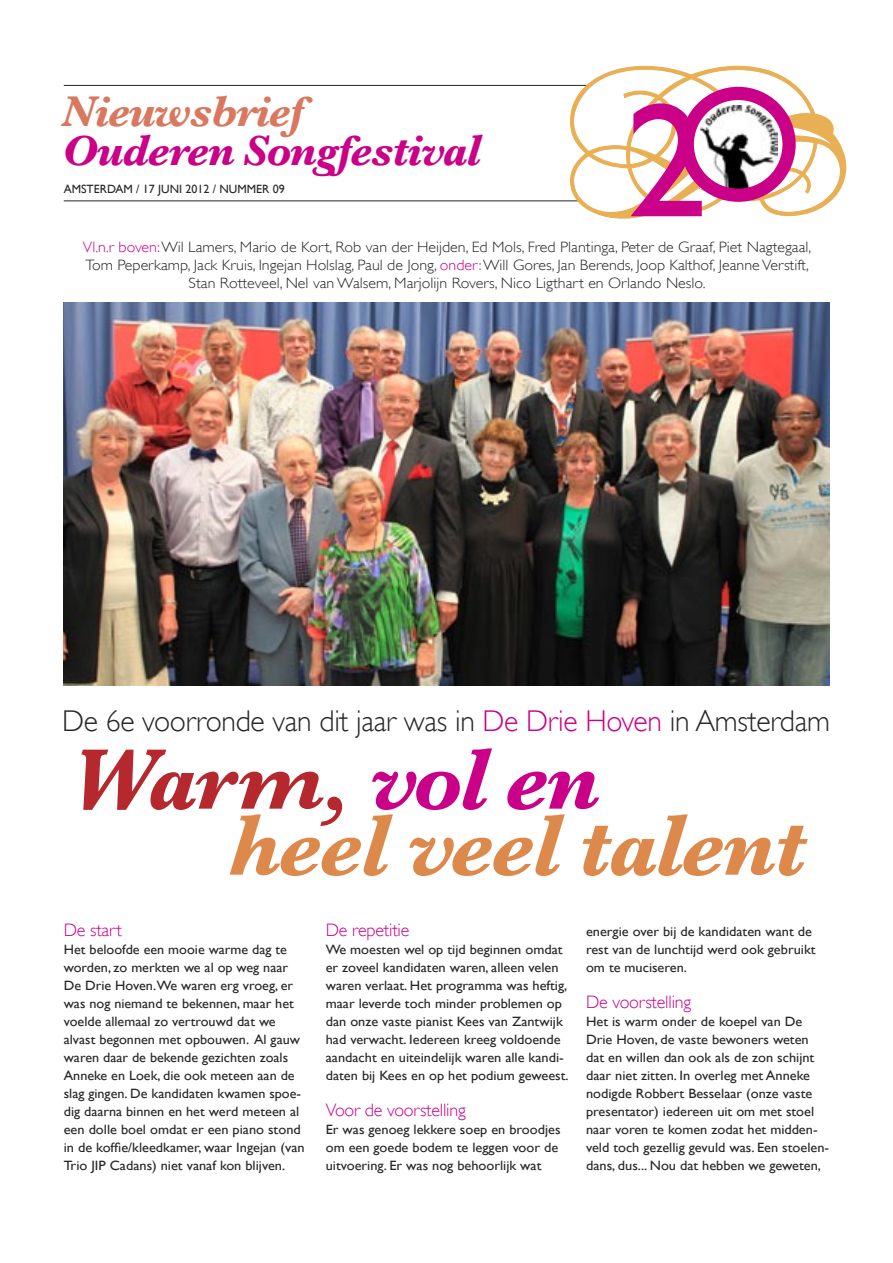
<style>
.page{position:relative;width:893px;height:1263px;background:#fff}
.page>*{position:absolute;margin:0;border:0;box-sizing:border-box;transform-origin:0 0}
.t1{font:163.35px "Gill Sans";color:#ca0088}
.t2{font:italic 700 89.1px "Baskerville";letter-spacing:-.03em;color:#dd894c}
.t3{font:italic 700 89.1px "Baskerville";letter-spacing:-.03em;color:#b4282e}
.t4{font:italic 700 45px "Baskerville";letter-spacing:-.03em;color:#ca0088}
.t5{font:italic 700 45px "Baskerville";letter-spacing:-.03em;color:#d9785f}
.t6{font:300 30px "Gill Sans";letter-spacing:-.01em;color:#272525}
.t7{font:300 18px "Gill Sans";letter-spacing:-.01em;color:#ca0088}
.t8{font:300 15px "Gill Sans";color:#272525;scale:1.06 1}
.t9{font:13.5px/18px "Gill Sans";color:#272525;scale:1.06 1}
.t10{font:13.5px/18px "Gill Sans";color:#272525;scale:1.05 1}
.t11{font:12px "Gill Sans";color:#272525}
.s1{color:#ca0088}
</style>
<div class="page">
<hr style="left:64px;top:85px;width:528px;height:1px;background:#272525">
<hr style="left:64px;top:200px;width:515px;height:1px;background:#272525">
<svg style="left:570px;top:66px;width:277px;height:153px"></svg>
<svg style="left:687px;top:93px;width:102px;height:102px"></svg>
<img style="left:701px;top:105px;width:77px;height:84px">
<div style="left:681px;top:87px;width:115px;height:115px;border:13px solid #ca0088;border-radius:50%"></div>
<img style="left:64px;top:302px;width:765px;height:384px">
<p class="t5" style="left:62px;top:85px;width:244px">Nieuwsbrief</p>
<p class="t4" style="left:62px;top:124px;width:421px">Ouderen Songfestival</p>
<p class="t11" style="left:64px;top:182px;width:222px">AMSTERDAM / 17 JUNI 2012 / NUMMER 09</p>
<p class="t1" style="left:626px;top:66px;width:83px">2</p>
<p class="t8" style="left:83px;top:238px;width:689px"><span class="s1">Vl.n.r boven:</span> Wil Lamers, Mario de Kort, Rob van der Heijden, Ed Mols, Fred Plantinga, Peter de Graaf, Piet Nagtegaal,</p>
<p class="t8" style="left:85px;top:256px;width:684px">Tom Peperkamp, Jack Kruis, Ingejan Holslag, Paul de Jong, <span class="s1">onder:</span> Will Gores, Jan Berends, Joop Kalthof, Jeanne Verstift,</p>
<p class="t8" style="left:189px;top:274px;width:489px">Stan Rotteveel, Nel van Walsem, Marjolijn Rovers, Nico Ligthart en Orlando Neslo.</p>
<p class="t6" style="left:62px;top:703px;width:769px">De 6e voorronde van dit jaar was in <span class="s1">De Drie Hoven</span> in Amsterdam</p>
<p class="t3" style="left:71px;top:727px;width:530px">Warm, <span class="s1">vol en</span></p>
<p class="t2" style="left:227px;top:793px;width:579px">heel veel talent</p>
<p class="t7" style="left:64px;top:919px;width:60px">De start</p>
<p class="t10" style="left:64px;top:940px;width:231px">Het beloofde een mooie warme dag te worden, zo merkten we al op weg naar De Drie Hoven.We waren erg vroeg, er was nog niemand te bekennen, maar het voelde allemaal zo vertrouwd dat we alvast begonnen met opbouwen. Al gauw waren daar de bekende gezichten zoals Anneke en Loek, die ook meteen aan de slag gingen. De kandidaten kwamen spoe&shy;dig daarna binnen en het werd meteen al een dolle boel omdat er een piano stond in de koffie/kleedkamer, waar Ingejan (van Trio JIP Cadans) niet vanaf kon blijven.</p>
<p class="t7" style="left:326px;top:919px;width:85px">De repetitie</p>
<p class="t9" style="left:326px;top:940px;width:231px">We moesten wel op tijd beginnen omdat er zoveel kandidaten waren, alleen velen waren verlaat. Het programma was heftig, maar leverde toch minder problemen op dan onze vaste pianist Kees van Zantwijk had verwacht. Iedereen kreeg voldoende aandacht en uiteindelijk waren alle kandi&shy;daten bij Kees en op het podium geweest.</p>
<p class="t7" style="left:326px;top:1099px;width:142px">Voor de voorstelling</p>
<p class="t9" style="left:326px;top:1120px;width:223px">Er was genoeg lekkere soep en broodjes om een goede bodem te leggen voor de uitvoering. Er was nog behoorlijk wat</p>
<p class="t9" style="left:586px;top:922px;width:218px">energie over bij de kandidaten want de rest van de lunchtijd werd ook gebruikt om te muciseren.</p>
<p class="t7" style="left:586px;top:991px;width:107px">De voorstelling</p>
<p class="t9" style="left:586px;top:1012px;width:231px">Het is warm onder de koepel van De Drie Hoven, de vaste bewoners weten dat en willen dan ook als de zon schijnt daar niet zitten. In overleg met Anneke nodigde Robbert Besselaar (onze vaste presentator) iedereen uit om met stoel naar voren te komen zodat het midden&shy;veld toch gezellig gevuld was. Een stoelen&shy;dans, dus... Nou dat hebben we geweten,</p>
</div>
